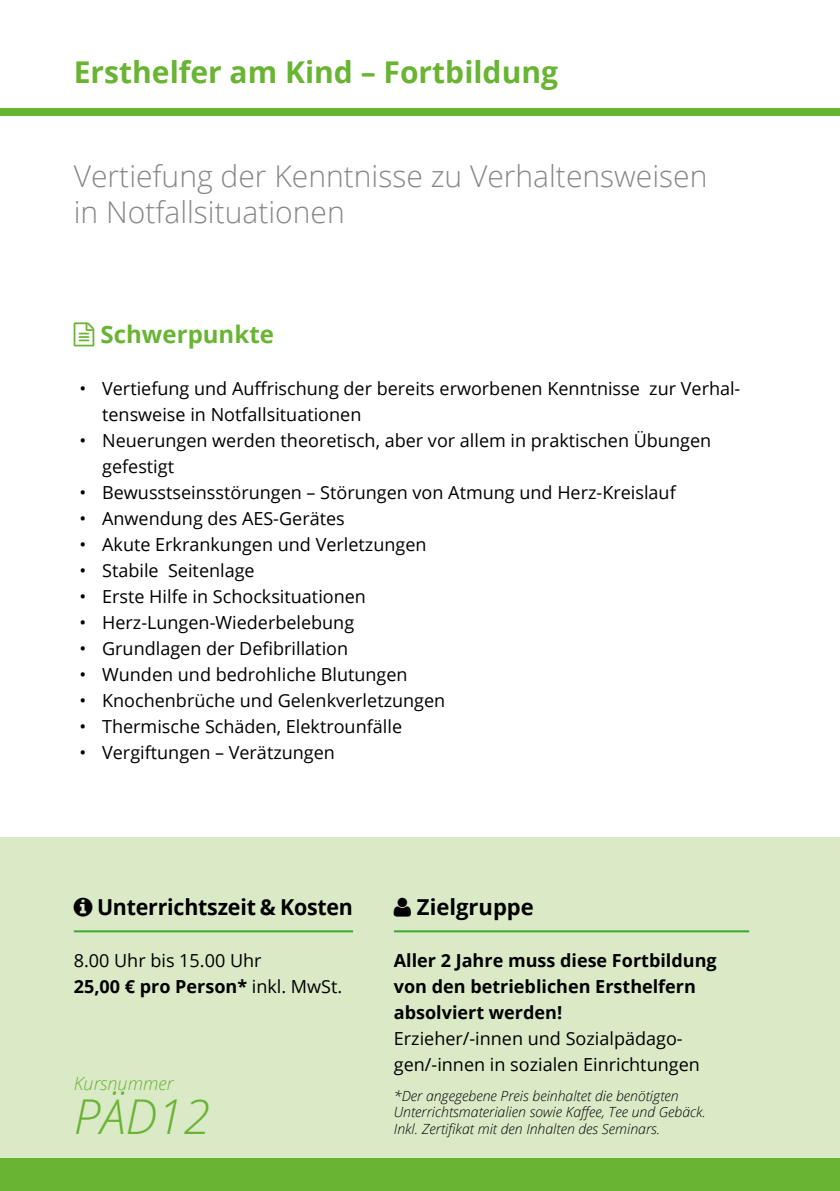
<style>
.page{position:relative;width:840px;height:1191px;background:#fff}
.page>*{position:absolute;margin:0;border:0;box-sizing:border-box;transform-origin:0 0}
.t1{font:italic 300 48px "Open Sans";color:#69b433}
.t2{font:300 30px/36px "Open Sans";color:#878787}
.t3{font:700 30px "Open Sans";color:#69b433}
.t4{font:700 24px "Open Sans";color:#69b433}
.t5{font:700 22px "Open Sans";letter-spacing:-.01em;color:#000}
.t6{font:18px/26px "Open Sans";color:#000}
.t7{font:700 18px/26px "Open Sans";color:#000}
.t8{font:italic 300 18px "Open Sans";color:#69b433}
.t9{font:italic 300 14px/16.8px "Open Sans";color:#000}
.s1{font-weight:700}
</style>
<div class="page">
<div style="left:0;top:837px;width:839px;height:354px;background:#dae9c6"></div>
<div style="left:0;top:1159px;width:839px;height:32px;background:#69b433"></div>
<div style="left:0;top:109px;width:839px;height:7px;background:#69b433"></div>
<hr style="left:393px;top:930px;width:355px;height:2px;background:#3fa535">
<hr style="left:74px;top:930px;width:279px;height:2px;background:#3fa535">
<h2 class="t3" style="left:74px;top:51px;width:485px">Ersthelfer am Kind – Fortbildung</h2>
<h2 class="t2" style="left:74px;top:157px;width:634px">Vertiefung der Kenntnisse zu Verhaltensweisen in Notfallsituationen</h2>
<h3 class="t4" style="left:101px;top:317px;width:175px">Schwerpunkte</h3>
<p class="t6" style="left:102px;top:375px;width:639px;text-indent:-23px">• Vertiefung und Auffrischung der bereits erworbenen Kenntnisse zur Verhal&shy;tensweise in Notfallsituationen</p>
<p class="t6" style="left:102px;top:427px;width:610px;text-indent:-23px">• Neuerungen werden theoretisch, aber vor allem in praktischen Übungen gefestigt</p>
<p class="t6" style="left:79px;top:479px;width:597px">• Bewusstseinsstörungen – Störungen von Atmung und Herz-Kreislauf</p>
<p class="t6" style="left:79px;top:505px;width:267px">• Anwendung des AES-Gerätes</p>
<p class="t6" style="left:79px;top:531px;width:348px">• Akute Erkrankungen und Verletzungen</p>
<p class="t6" style="left:79px;top:557px;width:177px">• Stabile Seitenlage</p>
<p class="t6" style="left:79px;top:583px;width:288px">• Erste Hilfe in Schocksituationen</p>
<p class="t6" style="left:79px;top:609px;width:276px">• Herz-Lungen-Wiederbelebung</p>
<p class="t6" style="left:79px;top:635px;width:270px">• Grundlagen der Defibrillation</p>
<p class="t6" style="left:79px;top:661px;width:329px">• Wunden und bedrohliche Blutungen</p>
<p class="t6" style="left:79px;top:687px;width:367px">• Knochenbrüche und Gelenkverletzungen</p>
<p class="t6" style="left:79px;top:713px;width:324px">• Thermische Schäden, Elektrounfälle</p>
<p class="t6" style="left:79px;top:739px;width:257px">• Vergiftungen – Verätzungen</p>
<p class="t5" style="left:97px;top:891px;width:257px">Unterrichtszeit &amp; Kosten</p>
<p class="t6" style="left:74px;top:947px;width:270px">8.00 Uhr bis 15.00 Uhr<br><span class="s1">25,00 € pro Person*</span> inkl. MwSt.</p>
<p class="t8" style="left:74px;top:1071px;width:101px">Kursnummer</p>
<h1 class="t1" style="left:74px;top:1083px;width:138px">PÄD12</h1>
<p class="t5" style="left:416px;top:891px;width:118px">Zielgruppe</p>
<p class="t7" style="left:393px;top:947px;width:324px">Aller 2 Jahre muss diese Fortbildung von den betrieblichen Ersthelfern absolviert werden!</p>
<p class="t6" style="left:393px;top:1025px;width:307px">Erzieher/-innen und Sozialpädago&shy;gen/-innen in sozialen Einrichtungen</p>
<p class="t9" style="left:393px;top:1086px;width:313px">*Der angegebene Preis beinhaltet die benötigten<br>Unterrichtsmaterialien sowie Kaffee, Tee und Gebäck.<br>Inkl. Zertifikat mit den Inhalten des Seminars.</p>
</div>
